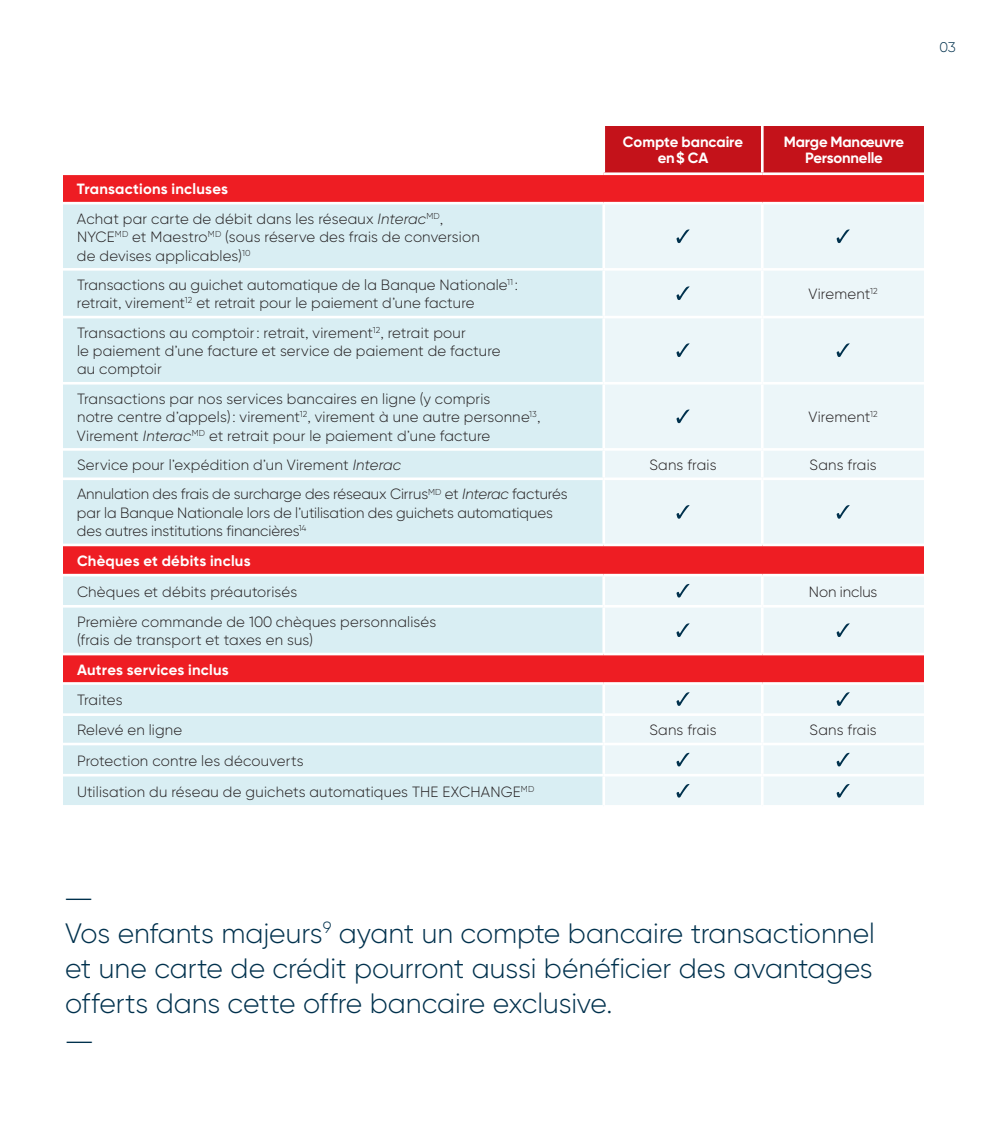
<style>
.page{position:relative;width:1008px;height:1134px;background:#fff}
.page>*{position:absolute;margin:0;border:0;box-sizing:border-box;transform-origin:0 0}
.t1{font:300 28px/35px "Gilroy BN";letter-spacing:-.005em;color:#00314d;scale:1.5 1}
.t2{font:300 14.88px/18.4px "Gilroy BN";letter-spacing:.01em;color:#231f20}
.t3{font:300 14.88px/18.4px "Gilroy BN";letter-spacing:-.01em;color:#231f20}
.t4{font:700 14.88px/16.6px "Gilroy BN";color:#fff;text-align:center}
.t5{font:300 14px "Gilroy BN";color:#00314d}
.s1{font-weight:700;color:#fff}
.s2{font-style:italic}
</style>
<div class="page">
<div style="left:605px;top:126px;width:319px;height:46px;background:#c4121a"></div>
<div style="left:63px;top:174px;width:861px;height:29px;background:#ee1d23"></div>
<div style="left:63px;top:204px;width:539px;height:601px;background:#d9eef3"></div>
<div style="left:605px;top:205px;width:319px;height:600px;background:#ecf6f9"></div>
<svg style="left:63px;top:546px;width:861px;height:136px;background:#e6979c"></svg>
<hr style="left:761px;top:126px;width:3px;height:46px;background:#fff">
<hr style="left:63px;top:172px;width:541px;height:3px;background:#fff">
<hr style="left:604px;top:172px;width:158px;height:3px;background:#fff">
<hr style="left:762px;top:172px;width:162px;height:3px;background:#fff">
<hr style="left:63px;top:202px;width:541px;height:2px;background:#fff">
<hr style="left:604px;top:202px;width:158px;height:2px;background:#fff">
<hr style="left:762px;top:202px;width:162px;height:2px;background:#fff">
<hr style="left:761px;top:204px;width:3px;height:64px;background:#fff">
<hr style="left:63px;top:268px;width:541px;height:3px;background:#fff">
<hr style="left:604px;top:268px;width:158px;height:3px;background:#fff">
<hr style="left:762px;top:268px;width:162px;height:3px;background:#fff">
<hr style="left:761px;top:271px;width:3px;height:45px;background:#fff">
<hr style="left:63px;top:316px;width:541px;height:2px;background:#fff">
<hr style="left:604px;top:316px;width:158px;height:2px;background:#fff">
<hr style="left:762px;top:316px;width:162px;height:2px;background:#fff">
<hr style="left:761px;top:318px;width:3px;height:64px;background:#fff">
<hr style="left:63px;top:382px;width:541px;height:3px;background:#fff">
<hr style="left:604px;top:382px;width:158px;height:3px;background:#fff">
<hr style="left:762px;top:382px;width:162px;height:3px;background:#fff">
<hr style="left:761px;top:385px;width:3px;height:63px;background:#fff">
<hr style="left:63px;top:448px;width:541px;height:3px;background:#fff">
<hr style="left:604px;top:448px;width:158px;height:3px;background:#fff">
<hr style="left:762px;top:448px;width:162px;height:3px;background:#fff">
<hr style="left:761px;top:451px;width:3px;height:26px;background:#fff">
<hr style="left:63px;top:477px;width:541px;height:3px;background:#fff">
<hr style="left:604px;top:477px;width:158px;height:3px;background:#fff">
<hr style="left:762px;top:477px;width:162px;height:3px;background:#fff">
<hr style="left:761px;top:480px;width:3px;height:64px;background:#fff">
<hr style="left:63px;top:544px;width:541px;height:2px;background:#fff">
<hr style="left:604px;top:544px;width:158px;height:2px;background:#fff">
<hr style="left:762px;top:544px;width:162px;height:2px;background:#fff">
<hr style="left:63px;top:574px;width:541px;height:2px;background:#fff">
<hr style="left:604px;top:574px;width:158px;height:2px;background:#fff">
<hr style="left:602px;top:576px;width:3px;height:29px;background:#fff">
<hr style="left:762px;top:574px;width:162px;height:2px;background:#fff">
<hr style="left:761px;top:576px;width:3px;height:29px;background:#fff">
<hr style="left:63px;top:605px;width:541px;height:3px;background:#fff">
<hr style="left:604px;top:605px;width:158px;height:3px;background:#fff">
<hr style="left:602px;top:608px;width:3px;height:45px;background:#fff">
<hr style="left:762px;top:605px;width:162px;height:3px;background:#fff">
<hr style="left:761px;top:608px;width:3px;height:45px;background:#fff">
<hr style="left:63px;top:653px;width:541px;height:2px;background:#fff">
<hr style="left:604px;top:653px;width:158px;height:2px;background:#fff">
<hr style="left:762px;top:653px;width:162px;height:2px;background:#fff">
<hr style="left:63px;top:682px;width:541px;height:3px;background:#fff">
<hr style="left:604px;top:682px;width:158px;height:3px;background:#fff">
<hr style="left:762px;top:682px;width:162px;height:3px;background:#fff">
<hr style="left:761px;top:685px;width:3px;height:28px;background:#fff">
<hr style="left:63px;top:713px;width:541px;height:3px;background:#fff">
<hr style="left:604px;top:713px;width:158px;height:3px;background:#fff">
<hr style="left:762px;top:713px;width:162px;height:3px;background:#fff">
<hr style="left:761px;top:716px;width:3px;height:27px;background:#fff">
<hr style="left:63px;top:743px;width:541px;height:2px;background:#fff">
<hr style="left:604px;top:743px;width:158px;height:2px;background:#fff">
<hr style="left:762px;top:743px;width:162px;height:2px;background:#fff">
<hr style="left:761px;top:745px;width:3px;height:29px;background:#fff">
<hr style="left:63px;top:774px;width:541px;height:3px;background:#fff">
<hr style="left:604px;top:774px;width:158px;height:3px;background:#fff">
<hr style="left:762px;top:774px;width:162px;height:3px;background:#fff">
<hr style="left:761px;top:777px;width:3px;height:28px;background:#fff">
<svg style="left:677px;top:229px;width:13px;height:14px"></svg>
<svg style="left:837px;top:229px;width:13px;height:14px"></svg>
<svg style="left:677px;top:286px;width:13px;height:14px"></svg>
<svg style="left:677px;top:343px;width:13px;height:14px"></svg>
<svg style="left:837px;top:343px;width:13px;height:14px"></svg>
<svg style="left:677px;top:409px;width:13px;height:14px"></svg>
<svg style="left:677px;top:505px;width:13px;height:14px"></svg>
<svg style="left:837px;top:505px;width:13px;height:14px"></svg>
<svg style="left:677px;top:584px;width:13px;height:14px"></svg>
<svg style="left:677px;top:623px;width:13px;height:14px"></svg>
<svg style="left:837px;top:623px;width:13px;height:14px"></svg>
<svg style="left:677px;top:692px;width:13px;height:14px"></svg>
<svg style="left:837px;top:692px;width:13px;height:14px"></svg>
<svg style="left:677px;top:753px;width:13px;height:13px"></svg>
<svg style="left:837px;top:753px;width:13px;height:13px"></svg>
<svg style="left:677px;top:784px;width:13px;height:14px"></svg>
<svg style="left:837px;top:784px;width:13px;height:14px"></svg>
<p class="t4" style="left:623px;top:133px;width:122px">Compte bancaire en$ CA</p>
<p class="t4" style="left:784px;top:133px;width:122px">Marge Manœuvre<br>Personnelle</p>
<p class="t2" style="left:77px;top:174px;width:368px;line-height:29.4px"><span class="s1">Transactions incluses<br></span>Achat par carte de débit dans les réseaux <span class="s2">Interac</span><sup>MD</sup>,</p>
<p class="t2" style="left:77px;top:228px;width:404px">NYCE<sup>MD</sup> et Maestro<sup>MD</sup> (sous réserve des frais de conversion de devises applicables)<sup>10</sup></p>
<p class="t2" style="left:77px;top:275px;width:442px">Transactions au guichet automatique de la Banque Nationale<sup>11</sup> : retrait, virement<sup>12</sup> et retrait pour le paiement d’une facture</p>
<p class="t2" style="left:809px;top:285px;width:71px">Virement<sup>12</sup></p>
<p class="t2" style="left:77px;top:323px;width:425px">Transactions au comptoir: retrait, virement<sup>12</sup>, retrait pour<br>le paiement d’une facture et service de paiement de facture au comptoir</p>
<p class="t2" style="left:77px;top:389px;width:465px">Transactions par nos services bancaires en ligne (y compris<br>notre centre d’appels): virement<sup>12</sup>, virement à une autre personne<sup>13</sup>,<br>Virement <span class="s2">Interac</span><sup>MD</sup> et retrait pour le paiement d’une facture</p>
<p class="t2" style="left:809px;top:408px;width:71px">Virement<sup>12</sup></p>
<p class="t2" style="left:77px;top:456px;width:326px">Service pour l’expédition d’un Virement <span class="s2">Interac</span></p>
<p class="t2" style="left:650px;top:456px;width:69px">Sans frais</p>
<p class="t2" style="left:810px;top:456px;width:69px">Sans frais</p>
<p class="t3" style="left:77px;top:485px;width:492px">Annulation des frais de surcharge des réseaux Cirrus<sup>MD</sup> et <span class="s2">Interac</span> facturés par la Banque Nationale lors de l’utilisation des guichets automatiques des autres institutions financières<sup>14</sup></p>
<p class="t4" style="left:77px;top:552px;width:175px">Chèques et débits inclus</p>
<p class="t2" style="left:77px;top:582px;width:222px">Chèques et débits préautorisés</p>
<p class="t2" style="left:809px;top:582px;width:70px">Non inclus</p>
<p class="t2" style="left:77px;top:612px;width:361px">Première commande de 100 chèques personnalisés (frais de transport et taxes en sus)</p>
<p class="t4" style="left:77px;top:661px;width:153px">Autres services inclus</p>
<p class="t2" style="left:77px;top:685px;width:107px;line-height:30.3px">Traites<br>Relevé en ligne</p>
<p class="t2" style="left:650px;top:721px;width:69px">Sans frais</p>
<p class="t2" style="left:810px;top:721px;width:69px">Sans frais</p>
<p class="t2" style="left:77px;top:745px;width:459px;line-height:31.2px">Protection contre les découverts<br>Utilisation du réseau de guichets automatiques THE EXCHANGE<sup>MD</sup></p>
<p class="t5" style="left:940px;top:38px;width:18px">03</p>
<h1 class="t1" style="left:62px;top:880px;width:543px">—<br>Vos enfants majeurs<sup>9</sup> ayant un compte bancaire transactionnel et une carte de crédit pourront aussi bénéficier des avantages offerts dans cette offre bancaire exclusive.</h1>
<h1 class="t1" style="left:63px;top:1023px;width:23px">—</h1>
</div>
